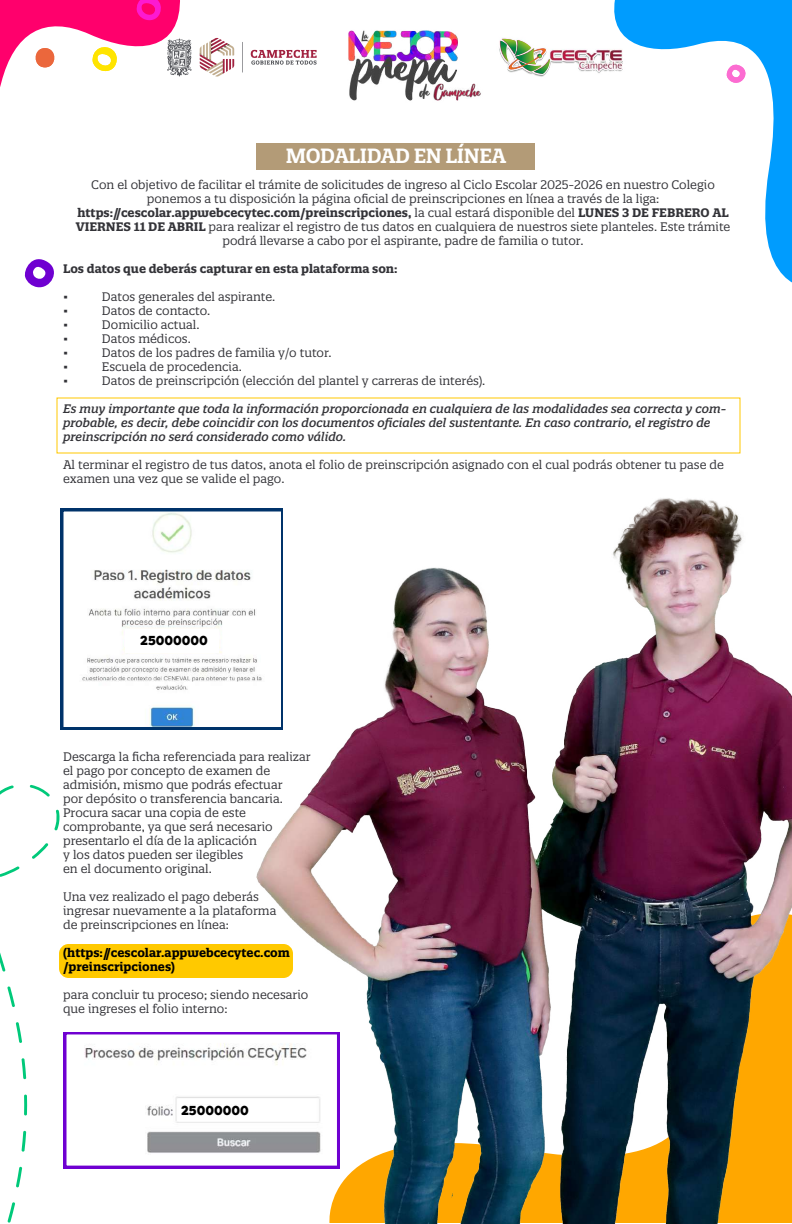
<style>
.page{position:relative;width:792px;height:1224px;background:#fff}
.page>*{position:absolute;margin:0;border:0;box-sizing:border-box;transform-origin:0 0}
.t1{font:600 20px "Quatro Slab";letter-spacing:-.02em;color:#fff}
.t2{font:800 12.9px "Chronica Pro";color:#000}
.t3{font:12px/14px "Quatro Slab";color:#333338}
.t4{font:italic 500 12px/14px "Quatro Slab";color:#333338}
.t5{font:700 12px/14px "Quatro Slab";color:#000}
.t6{font:700 12px "Quatro Slab";color:#333338}
.s1{font-weight:700}
</style>
<div class="page">
<div style="left:256px;top:143px;width:280px;height:27px;background:#b39b77"></div>
<svg style="left:24px;top:259px;width:30px;height:29px"></svg>
<svg style="left:0;top:785px;width:256px;height:438px"></svg>
<svg style="left:61px;top:509px;width:195px;height:220px"></svg>
<img style="left:256px;top:498px;width:536px;height:726px">
<svg style="left:614px;top:0;width:178px;height:283px"></svg>
<svg style="left:725px;top:60px;width:25px;height:24px"></svg>
<img style="left:499px;top:36px;width:132px;height:42px">
<svg style="left:500px;top:39px;width:50px;height:35px"></svg>
<svg style="left:200px;top:38px;width:34px;height:39px"></svg>
<hr style="left:242px;top:42px;width:1px;height:31px;background:#54555a">
<svg style="left:251px;top:50px;width:66px;height:15px"></svg>
<svg style="left:0;top:0;width:192px;height:87px"></svg>
<img style="left:348px;top:30px;width:133px;height:71px">
<div style="left:186px;top:1105px;width:58px;height:12px;background:#fff"></div>
<div style="left:125px;top:629px;width:94px;height:24px;background:#fff"></div>
<h1 class="t1" style="left:286px;top:143px;width:222px">MODALIDAD EN LÍNEA</h1>
<p class="t3" style="left:76px;top:178px;width:656px;text-align:center">Con el objetivo de facilitar el trámite de solicitudes de ingreso al Ciclo Escolar 2025-2026 en nuestro Colegio ponemos a tu disposición la página oficial de preinscripciones en línea a través de la liga: <span class="s1">https://cescolar.appwebcecytec.com/preinscripciones,</span> la cual estará disponible del <span class="s1">LUNES 3 DE FEBRERO AL VIERNES 11 DE ABRIL</span> para realizar el registro de tus datos en cualquiera de nuestros siete planteles. Este trámite podrá llevarse a cabo por el aspirante, padre de familia o tutor.</p>
<p class="t6" style="left:63px;top:261px;width:336px">Los datos que deberás capturar en esta plataforma son:</p>
<p class="t3" style="left:63px;top:290px;width:7px">•</p>
<p class="t3" style="left:102px;top:290px;width:175px">Datos generales del aspirante.</p>
<p class="t3" style="left:63px;top:304px;width:7px">•</p>
<p class="t3" style="left:102px;top:304px;width:110px">Datos de contacto.</p>
<p class="t3" style="left:63px;top:318px;width:7px">•</p>
<p class="t3" style="left:102px;top:318px;width:99px">Domicilio actual.</p>
<p class="t3" style="left:63px;top:332px;width:7px">•</p>
<p class="t3" style="left:102px;top:332px;width:90px">Datos médicos.</p>
<p class="t3" style="left:63px;top:346px;width:7px">•</p>
<p class="t3" style="left:102px;top:346px;width:231px">Datos de los padres de familia y/o tutor.</p>
<p class="t3" style="left:63px;top:360px;width:7px">•</p>
<p class="t3" style="left:102px;top:360px;width:141px">Escuela de procedencia.</p>
<p class="t3" style="left:63px;top:374px;width:7px">•</p>
<p class="t3" style="left:102px;top:374px;width:385px">Datos de preinscripción (elección del plantel y carreras de interés).</p>
<p class="t4" style="left:63px;top:402px;width:665px">Es muy importante que toda la información proporcionada en cualquiera de las modalidades sea correcta y com&shy;probable, es decir, debe coincidir con los documentos oficiales del sustentante. En caso contrario, el registro de preinscripción no será considerado como válido.</p>
<p class="t3" style="left:63px;top:458px;width:662px">Al terminar el registro de tus datos, anota el folio de preinscripción asignado con el cual podrás obtener tu pase de examen una vez que se valide el pago.</p>
<p class="t2" style="left:140px;top:632px;width:69px">25000000</p>
<p class="t3" style="left:63px;top:750px;width:249px">Descarga la ficha referenciada para realizar el pago por concepto de examen de admisión, mismo que podrás efectuar<br>por depósito o transferencia bancaria.<br>Procura sacar una copia de este comprobante, ya que será necesario presentarlo el día de la aplicación<br>y los datos pueden ser ilegibles<br>en el documento original.</p>
<p class="t3" style="left:63px;top:890px;width:215px">Una vez realizado el pago deberás ingresar nuevamente a la plataforma de preinscripciones en línea:</p>
<p class="t5" style="left:63px;top:946px;width:228px">(https://cescolar.appwebcecytec.com /preinscripciones)</p>
<p class="t3" style="left:63px;top:988px;width:247px">para concluir tu proceso; siendo necesario que ingreses el folio interno:</p>
<p class="t2" style="left:181px;top:1102px;width:69px">25000000</p>
</div>
